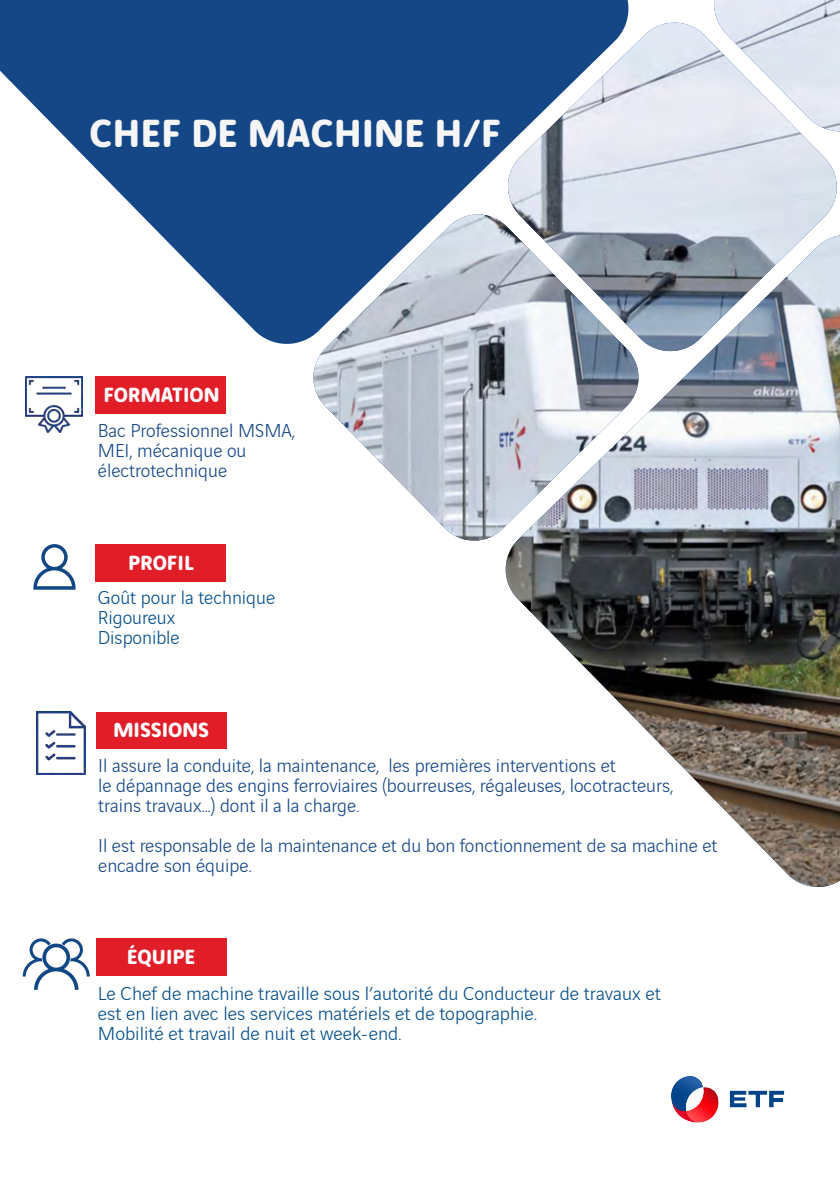
<style>
.page{position:relative;width:840px;height:1191px;background:#fff}
.page>*{position:absolute;margin:0;border:0;box-sizing:border-box;transform-origin:0 0}
.t1{font:700 42px "Vinci Rounded";color:#f5f5f6}
.t2{font:700 22px "Vinci Rounded";color:#fff}
.t3{font:300 20px/20px "Vinci Sans";color:#154787}
.t4{font:300 20px "Vinci Sans";color:#054f8a}
</style>
<div class="page">
<svg style="left:0;top:0;width:309px;height:344px;fill:#154787"></svg>
<img style="left:309px;top:0;width:530px;height:887px">
<img style="left:26px;top:376px;width:57px;height:56px">
<div style="left:96px;top:376px;width:130px;height:37px;background:#e11d28"></div>
<svg style="left:33px;top:544px;width:42px;height:45px"></svg>
<div style="left:96px;top:544px;width:130px;height:37px;background:#e11d28"></div>
<img style="left:36px;top:712px;width:50px;height:63px">
<div style="left:96px;top:712px;width:130px;height:36px;background:#e11d28"></div>
<svg style="left:23px;top:938px;width:67px;height:51px"></svg>
<div style="left:96px;top:938px;width:130px;height:38px;background:#e11d28"></div>
<img style="left:671px;top:1076px;width:114px;height:47px">
<p class="t1" style="left:89px;top:102px;width:413px">CHEF DE MACHINE H/F</p>
<p class="t2" style="left:103px;top:379px;width:118px">FORMATION</p>
<p class="t3" style="left:98px;top:418px;width:198px">Bac Professionnel MSMA,</p>
<p class="t3" style="left:98px;top:438px;width:150px">MEI, mécanique ou</p>
<p class="t3" style="left:98px;top:458px;width:131px">électrotechnique</p>
<p class="t2" style="left:128px;top:546px;width:67px">PROFIL</p>
<p class="t4" style="left:98px;top:583px;width:179px">Goût pour la technique</p>
<p class="t4" style="left:98px;top:603px;width:79px">Rigoureux</p>
<p class="t4" style="left:98px;top:623px;width:83px">Disponible</p>
<p class="t2" style="left:113px;top:713px;width:97px">MISSIONS</p>
<p class="t3" style="left:98px;top:753px;width:519px">Il assure la conduite, la maintenance, les premières interventions et</p>
<p class="t3" style="left:98px;top:773px;width:576px">le dépannage des engins ferroviaires (bourreuses, régaleuses, locotracteurs,</p>
<p class="t3" style="left:98px;top:793px;width:262px">trains travaux…) dont il a la charge.</p>
<p class="t3" style="left:98px;top:833px;width:620px">Il est responsable de la maintenance et du bon fonctionnement de sa machine et encadre son équipe.</p>
<p class="t2" style="left:127px;top:940px;width:70px">ÉQUIPE</p>
<p class="t4" style="left:98px;top:979px;width:564px">Le Chef de machine travaille sous l’autorité du Conducteur de travaux et</p>
<p class="t4" style="left:98px;top:999px;width:440px">est en lien avec les services matériels et de topographie.</p>
<p class="t4" style="left:98px;top:1019px;width:305px">Mobilité et travail de nuit et week-end.</p>
</div>
